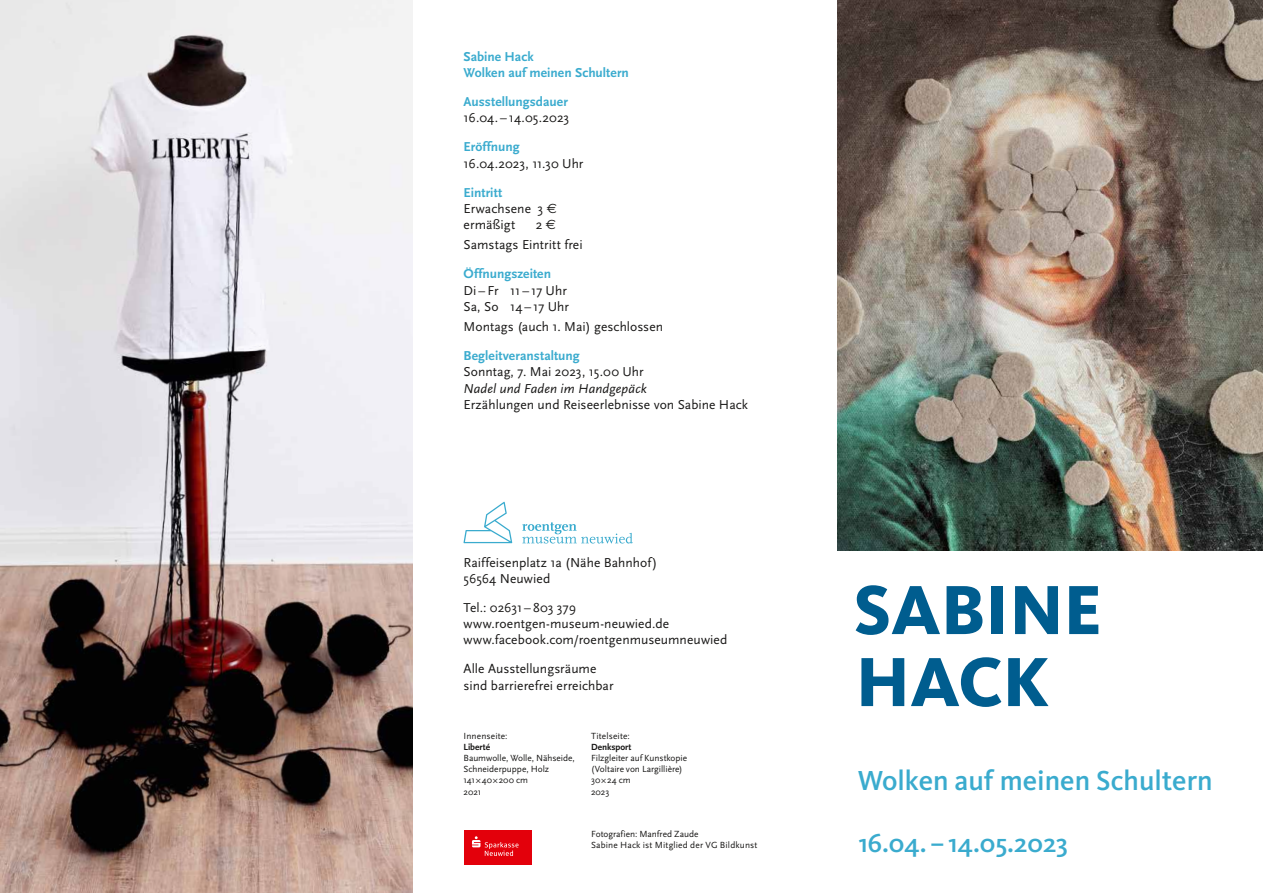
<style>
.page{position:relative;width:1263px;height:893px;background:#fff}
.page>*{position:absolute;margin:0;border:0;box-sizing:border-box;transform-origin:0 0}
.t1{font:800 72px/72px "Kievit";color:#005d8f}
.t2{font:500 28.5px "Kievit";color:#3aabce}
.t3{font:500 27px "Kievit";color:#3aabce}
.t4{font:13.5px/16.2px "Scala Sans";letter-spacing:.005em;color:#181716}
.t5{font:700 13.5px/16.2px "Scala Sans";letter-spacing:.005em;color:#3aabce}
.t6{font:italic 13.5px "Scala Sans";letter-spacing:.01em;color:#181716}
.t7{font:9.3px/11.1px "Scala Sans";color:#181716}
.t8{font:700 9.3px "Scala Sans";color:#181716}
.s1{font-weight:700;color:#3aabce}
.s2{font-family:"Euro Sans"}
</style>
<div class="page">
<svg style="left:463px;top:502px;width:49px;height:41px"></svg>
<svg style="left:522px;top:522px;width:111px;height:21px"></svg>
<div style="left:463px;top:830px;width:68px;height:35px;background:#e3000b"></div>
<svg style="left:472px;top:836px;width:46px;height:20px"></svg>
<img style="left:0;top:0;width:412px;height:893px">
<img style="left:838px;top:0;width:425px;height:550px">
<p class="t5" style="left:463px;top:49px;width:167px">Sabine Hack<br>Wolken auf meinen Schultern</p>
<p class="t5" style="left:463px;top:94px;width:106px">Ausstellungsdauer</p>
<p class="t4" style="left:463px;top:110px;width:107px">16.04.–14.05.2023</p>
<p class="t5" style="left:463px;top:139px;width:58px">Eröffnung</p>
<p class="t4" style="left:463px;top:155px;width:121px">16.04.2023, 11.30 Uhr</p>
<p class="t4" style="left:463px;top:184px;width:95px"><span class="s1">Eintritt<br></span>Erwachsene 3 <span class="s2">E </span>ermäßigt</p>
<p class="t4" style="left:463px;top:215px;width:121px;line-height:20.4px;text-indent:72px">2 <span class="s2">E<br></span>Samstags Eintritt frei</p>
<p class="t5" style="left:463px;top:266px;width:89px">Öffnungszeiten</p>
<p class="t4" style="left:463px;top:282px;width:107px">Di–Fr 11–17 Uhr<br>Sa, So 14–17 Uhr</p>
<p class="t4" style="left:463px;top:319px;width:201px">Montags (auch 1. Mai) geschlossen</p>
<p class="t5" style="left:463px;top:348px;width:118px">Begleitveranstaltung</p>
<p class="t4" style="left:463px;top:364px;width:182px">Sonntag, 7. Mai 2023, 15.00 Uhr</p>
<p class="t6" style="left:463px;top:381px;width:185px">Nadel und Faden im Handgepäck</p>
<p class="t4" style="left:463px;top:397px;width:286px">Erzählungen und Reiseerlebnisse von Sabine Hack</p>
<p class="t4" style="left:463px;top:555px;width:195px">Raiffeisenplatz 1a (Nähe Bahnhof)<br>56564 Neuwied</p>
<p class="t4" style="left:463px;top:600px;width:265px">Tel.: 02631–803 379 www.roentgen-museum-neuwied.de www.facebook.com/roentgenmuseumneuwied</p>
<p class="t4" style="left:463px;top:661px;width:152px">Alle Ausstellungsräume sind barrierefrei erreichbar</p>
<p class="t7" style="left:463px;top:730px;width:46px">Innenseite:</p>
<p class="t8" style="left:463px;top:742px;width:28px">Liberté</p>
<p class="t7" style="left:463px;top:753px;width:113px">Baumwolle, Wolle, Nähseide,<br>Schneiderpuppe, Holz<br>141∞40∞200 cm<br>2021</p>
<p class="t7" style="left:591px;top:730px;width:40px">Titelseite:</p>
<p class="t8" style="left:591px;top:742px;width:42px">Denksport</p>
<p class="t7" style="left:591px;top:753px;width:98px">Filzgleiter auf Kunstkopie (Voltaire von Largillière)<br>30∞24 cm<br>2023</p>
<p class="t7" style="left:591px;top:829px;width:168px">Fotografien: Manfred Zaude<br>Sabine Hack ist Mitglied der VG Bildkunst</p>
<h1 class="t1" style="left:854px;top:574px;width:250px">SABINE<br>HACK</h1>
<h2 class="t2" style="left:858px;top:764px;width:357px">Wolken auf meinen Schultern</h2>
<h3 class="t3" style="left:858px;top:827px;width:211px">16.04.–14.05.2023</h3>
</div>
